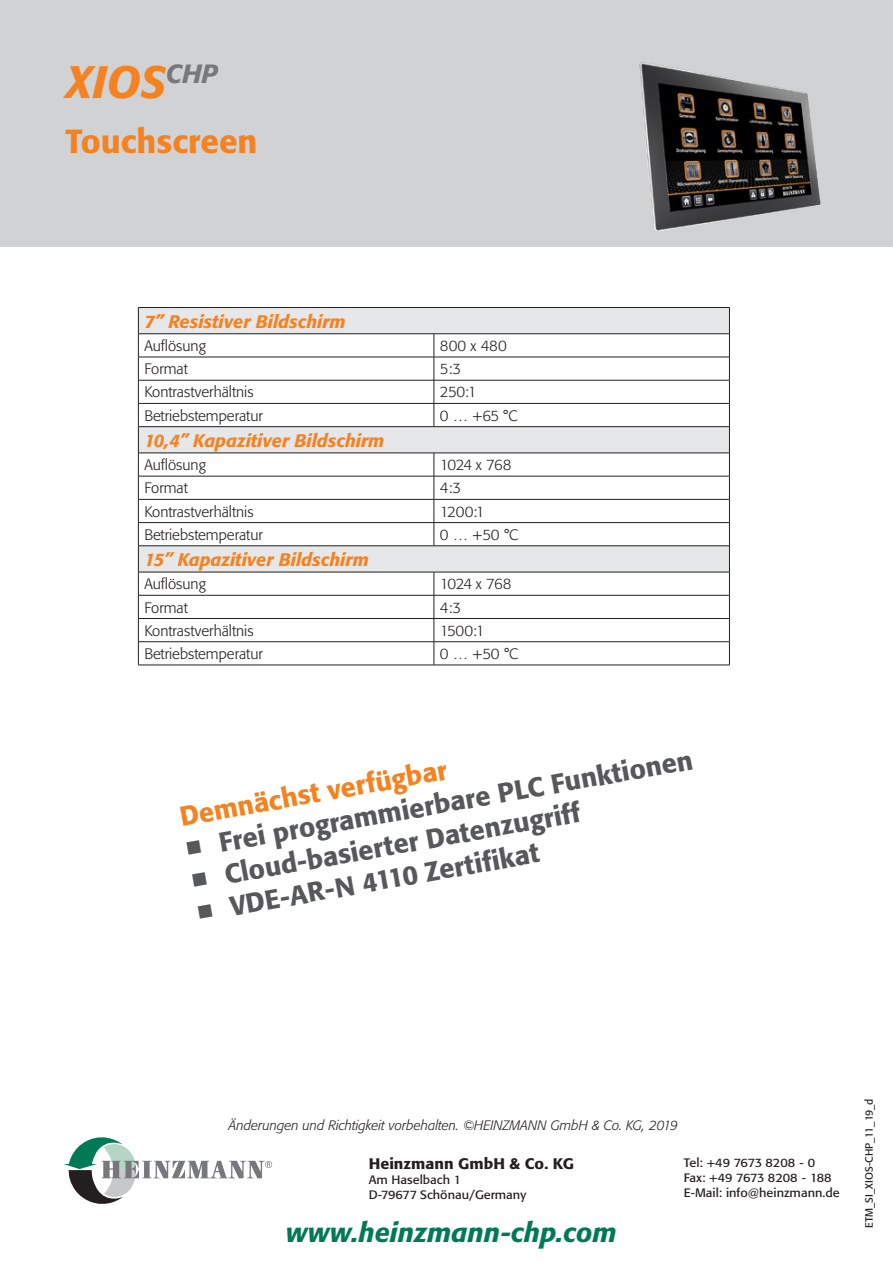
<style>
.page{position:relative;width:893px;height:1263px;background:#fff}
.page>*{position:absolute;margin:0;border:0;box-sizing:border-box;transform-origin:0 0}
.t1{font:italic 500 45px "Formata BQ";color:#f58220}
.t2{font:500 33px "Formata BQ";color:#f58220}
.t3{font:500 27px "Formata BQ";color:#57585a}
.t4{font:italic 500 27px "Formata BQ";color:#007955}
.t5{font:500 27px "Formata BQ";color:#f58220}
.t6{font:italic 500 18px "Formata BQ";color:#f58220}
.t7{font:500 15.15px "Formata BQ";color:#231f20;scale:1.05 1}
.t8{font:300 15px "Formata BQ";color:#231f20}
.t9{font:italic 300 13.5px "Formata BQ";color:#231f20}
.t10{font:12.15px/15px "Formata BQ";color:#231f20;scale:1.05 1}
.t11{font:10.5px "Formata BQ";color:#231f20}
.s1{font-family:"Arial";font-weight:400}
</style>
<div class="page">
<div style="left:0;top:0;width:893px;height:247px;background:#d1d2d4"></div>
<svg style="left:64px;top:1137px;width:208px;height:67px"></svg>
<svg style="left:139px;top:308px;width:590px;height:264px"></svg>
<hr style="left:138px;top:307px;width:296px;height:1px;background:#231f20">
<hr style="left:434px;top:307px;width:296px;height:1px;background:#231f20">
<hr style="left:138px;top:333px;width:296px;height:1px;background:#231f20">
<hr style="left:434px;top:333px;width:296px;height:1px;background:#231f20">
<hr style="left:138px;top:357px;width:296px;height:1px;background:#231f20">
<hr style="left:434px;top:357px;width:296px;height:1px;background:#231f20">
<hr style="left:138px;top:380px;width:296px;height:1px;background:#231f20">
<hr style="left:434px;top:380px;width:296px;height:1px;background:#231f20">
<hr style="left:138px;top:403px;width:296px;height:1px;background:#231f20">
<hr style="left:434px;top:403px;width:296px;height:1px;background:#231f20">
<svg style="left:434px;top:334px;width:1px;height:92px"></svg>
<hr style="left:138px;top:426px;width:296px;height:1px;background:#231f20">
<hr style="left:434px;top:426px;width:296px;height:1px;background:#231f20">
<hr style="left:138px;top:453px;width:296px;height:1px;background:#231f20">
<hr style="left:434px;top:453px;width:296px;height:1px;background:#231f20">
<hr style="left:138px;top:476px;width:296px;height:1px;background:#231f20">
<hr style="left:434px;top:476px;width:296px;height:1px;background:#231f20">
<hr style="left:138px;top:499px;width:296px;height:1px;background:#231f20">
<hr style="left:434px;top:499px;width:296px;height:1px;background:#231f20">
<hr style="left:138px;top:522px;width:296px;height:1px;background:#231f20">
<hr style="left:434px;top:522px;width:296px;height:1px;background:#231f20">
<svg style="left:434px;top:453px;width:1px;height:92px"></svg>
<hr style="left:138px;top:545px;width:296px;height:1px;background:#231f20">
<hr style="left:434px;top:545px;width:296px;height:1px;background:#231f20">
<hr style="left:138px;top:572px;width:296px;height:1px;background:#231f20">
<hr style="left:434px;top:572px;width:296px;height:1px;background:#231f20">
<hr style="left:138px;top:595px;width:296px;height:1px;background:#231f20">
<hr style="left:434px;top:595px;width:296px;height:1px;background:#231f20">
<hr style="left:138px;top:618px;width:296px;height:1px;background:#231f20">
<hr style="left:434px;top:618px;width:296px;height:1px;background:#231f20">
<hr style="left:138px;top:641px;width:296px;height:1px;background:#231f20">
<svg style="left:138px;top:308px;width:1px;height:357px"></svg>
<hr style="left:434px;top:641px;width:296px;height:1px;background:#231f20">
<svg style="left:434px;top:572px;width:1px;height:93px"></svg>
<svg style="left:729px;top:308px;width:1px;height:357px"></svg>
<hr style="left:138px;top:665px;width:296px;height:1px;background:#231f20">
<hr style="left:434px;top:665px;width:296px;height:1px;background:#231f20">
<img style="left:639px;top:62px;width:181px;height:169px">
<h1 class="t1" style="left:65px;top:54px;width:154px">XIOS<sup>CHP</sup></h1>
<h2 class="t2" style="left:65px;top:121px;width:194px">Touchscreen</h2>
<p class="t6" style="left:144px;top:310px;width:203px">7” Resistiver Bildschirm</p>
<p class="t8" style="left:144px;top:337px;width:63px">Auflösung</p>
<p class="t8" style="left:440px;top:337px;width:68px">800 x 480</p>
<p class="t8" style="left:144px;top:360px;width:45px">Format</p>
<p class="t8" style="left:440px;top:360px;width:23px">5:3</p>
<p class="t8" style="left:144px;top:383px;width:111px">Kontrastverhältnis</p>
<p class="t8" style="left:440px;top:383px;width:38px">250:1</p>
<p class="t8" style="left:144px;top:407px;width:120px">Betriebstemperatur</p>
<p class="t8" style="left:440px;top:407px;width:79px">0 … +65 °C</p>
<p class="t6" style="left:144px;top:429px;width:242px">10,4” Kapazitiver Bildschirm</p>
<p class="t8" style="left:144px;top:456px;width:63px">Auflösung</p>
<p class="t8" style="left:440px;top:456px;width:73px">1024 x 768</p>
<p class="t8" style="left:144px;top:479px;width:45px">Format</p>
<p class="t8" style="left:440px;top:479px;width:23px">4:3</p>
<p class="t8" style="left:144px;top:502px;width:111px">Kontrastverhältnis</p>
<p class="t8" style="left:440px;top:502px;width:46px">1200:1</p>
<p class="t8" style="left:144px;top:526px;width:120px">Betriebstemperatur</p>
<p class="t8" style="left:440px;top:526px;width:80px">0 … +50 °C</p>
<p class="t6" style="left:144px;top:549px;width:226px">15” Kapazitiver Bildschirm</p>
<p class="t8" style="left:144px;top:575px;width:63px">Auflösung</p>
<p class="t8" style="left:440px;top:575px;width:73px">1024 x 768</p>
<p class="t8" style="left:144px;top:598px;width:45px">Format</p>
<p class="t8" style="left:440px;top:598px;width:23px">4:3</p>
<p class="t8" style="left:144px;top:622px;width:111px">Kontrastverhältnis</p>
<p class="t8" style="left:440px;top:622px;width:46px">1500:1</p>
<p class="t8" style="left:144px;top:645px;width:120px">Betriebstemperatur</p>
<p class="t8" style="left:440px;top:645px;width:80px">0 … +50 °C</p>
<h3 class="t3" style="left:183px;top:832px;width:516px;rotate:-10deg"><span class="s1">■</span> Frei programmierbare PLC Funktionen</h3>
<h3 class="t5" style="left:177px;top:800px;width:273px;rotate:-10deg">Demnächst verfügbar</h3>
<h3 class="t3" style="left:188px;top:864px;width:397px;rotate:-10deg"><span class="s1">■</span> Cloud-basierter Datenzugriff</h3>
<h3 class="t3" style="left:194px;top:896px;width:349px;rotate:-10deg"><span class="s1">■</span> VDE-AR-N 4110 Zertifi kat</h3>
<p class="t9" style="left:229px;top:1117px;width:451px">Änderungen und Richtigkeit vorbehalten. ©HEINZMANN GmbH &amp; Co. KG, 2019</p>
<p class="t7" style="left:369px;top:1154px;width:197px">Heinzmann GmbH &amp; Co. KG</p>
<p class="t10" style="left:369px;top:1172px;width:151px">Am Haselbach 1<br>D-79677 Schönau/Germany</p>
<h3 class="t4" style="left:286px;top:1216px;width:332px">www.heinzmann-chp.com</h3>
<p class="t10" style="left:684px;top:1155px;width:150px">Tel: +49 7673 8208 - 0<br>Fax: +49 7673 8208 - 188<br>E-Mail: info@heinzmann.de</p>
<p class="t11" style="left:863px;top:1228px;width:131px;rotate:-90deg">ETM_SI_XIOS-CHP_11_19_d</p>
</div>
